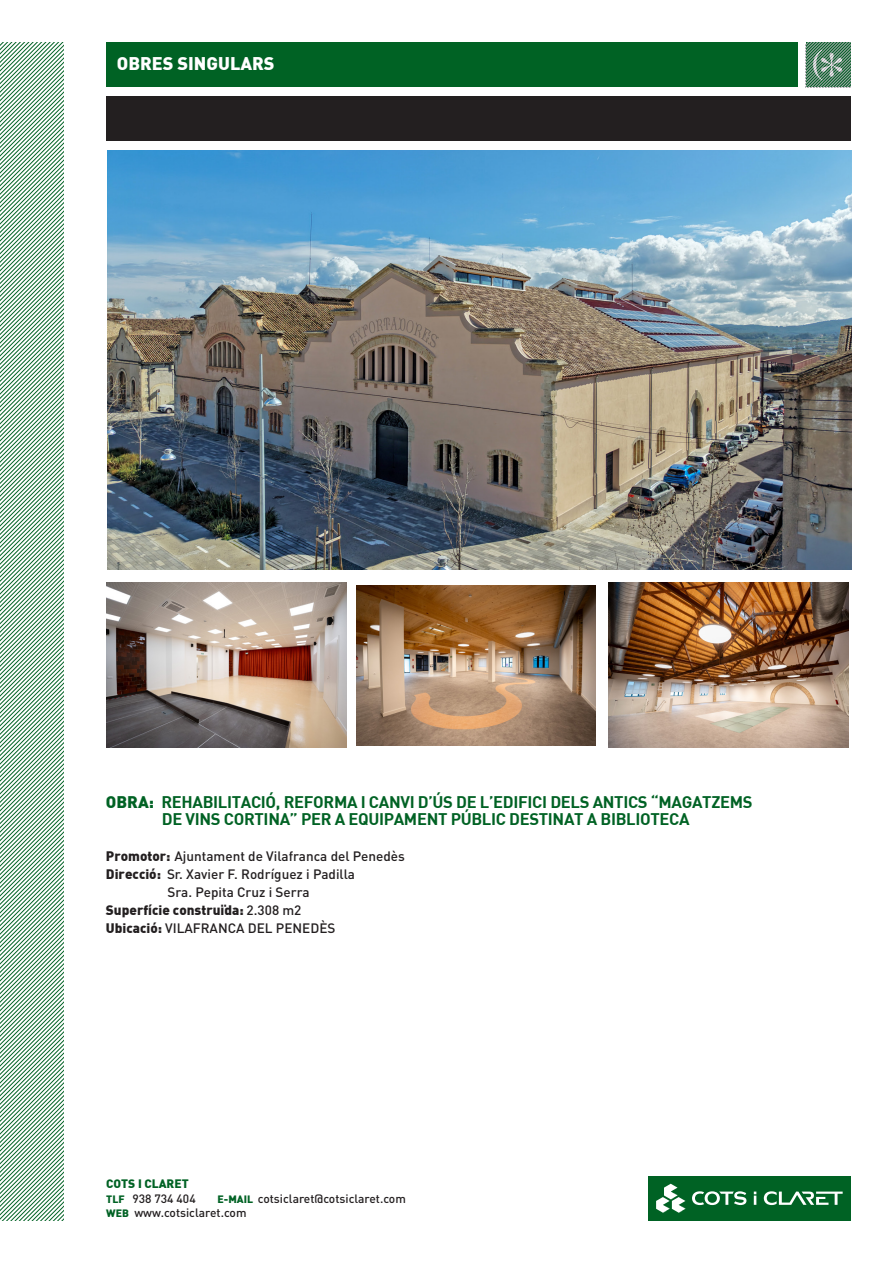
<style>
.page{position:relative;width:893px;height:1263px;background:#fff}
.page>*{position:absolute;margin:0;border:0;box-sizing:border-box;transform-origin:0 0}
.t1{font:900 18px "DIN";color:#fff}
.t2{font:700 16.5px "DIN";letter-spacing:-.02em;color:#006224}
.t3{font:500 13.5px "DIN Pro";color:#231f20}
.t4{font:900 13.5px "DIN";color:#231f20}
.t5{font:500 12px "DIN Pro";color:#231f20}
.t6{font:900 12px "DIN";color:#006224}
.s1{font-weight:900}
.s2{font-family:"DIN";font-weight:900}
.s3{font-family:"DIN Pro";font-weight:500}
.s4{font-family:"DIN";font-weight:900;font-size:10.5px;color:#006224}
</style>
<div class="page">
<div style="left:106px;top:43px;width:691px;height:44px;background:#006224"></div>
<div style="left:106px;top:96px;width:744px;height:44px;background:#231f20"></div>
<svg style="left:0;top:43px;width:64px;height:1177px"></svg>
<svg style="left:806px;top:43px;width:44px;height:44px;background:#5f8c72"></svg>
<div style="left:648px;top:1176px;width:202px;height:44px;background:#006224"></div>
<svg style="left:692px;top:1191px;width:54px;height:14px"></svg>
<svg style="left:764px;top:1191px;width:79px;height:14px"></svg>
<svg style="left:754px;top:1191px;width:2px;height:14px"></svg>
<svg style="left:656px;top:1184px;width:29px;height:29px"></svg>
<img style="left:108px;top:151px;width:744px;height:419px">
<img style="left:107px;top:583px;width:239px;height:164px">
<img style="left:356px;top:585px;width:240px;height:160px">
<img style="left:609px;top:583px;width:239px;height:164px">
<p class="t1" style="left:117px;top:52px;width:159px">OBRES SINGULARS</p>
<p class="t2" style="left:106px;top:791px;width:648px"><span class="s1">OBRA:</span> REHABILITACIÓ, REFORMA I CANVI D’ÚS DE L’EDIFICI DELS ANTICS “MAGATZEMS</p>
<p class="t2" style="left:162px;top:809px;width:529px">DE VINS CORTINA” PER A EQUIPAMENT PÚBLIC DESTINAT A BIBLIOTECA</p>
<p class="t3" style="left:106px;top:847px;width:300px"><span class="s2">Promotor:</span> Ajuntament de Vilafranca del Penedès</p>
<p class="t3" style="left:106px;top:865px;width:251px"><span class="s2">Direcció:</span> Sr. Xavier F. Rodríguez i Padilla</p>
<p class="t3" style="left:168px;top:883px;width:144px">Sra. Pepita Cruz i Serra</p>
<p class="t4" style="left:106px;top:901px;width:197px">Superfície construïda: <span class="s3">2.308 m2</span></p>
<p class="t3" style="left:106px;top:919px;width:231px"><span class="s2">Ubicació:</span> VILAFRANCA DEL PENEDÈS</p>
<p class="t6" style="left:106px;top:1176px;width:84px">COTS I CLARET</p>
<p class="t5" style="left:106px;top:1190px;width:91px"><span class="s4">TLF</span> 938 734 404</p>
<p class="t5" style="left:106px;top:1204px;width:142px"><span class="s4">WEB</span> www.cotsiclaret.com</p>
<p class="t5" style="left:218px;top:1190px;width:190px"><span class="s4">E-MAIL</span> cotsiclaret@cotsiclaret.com</p>
</div>
